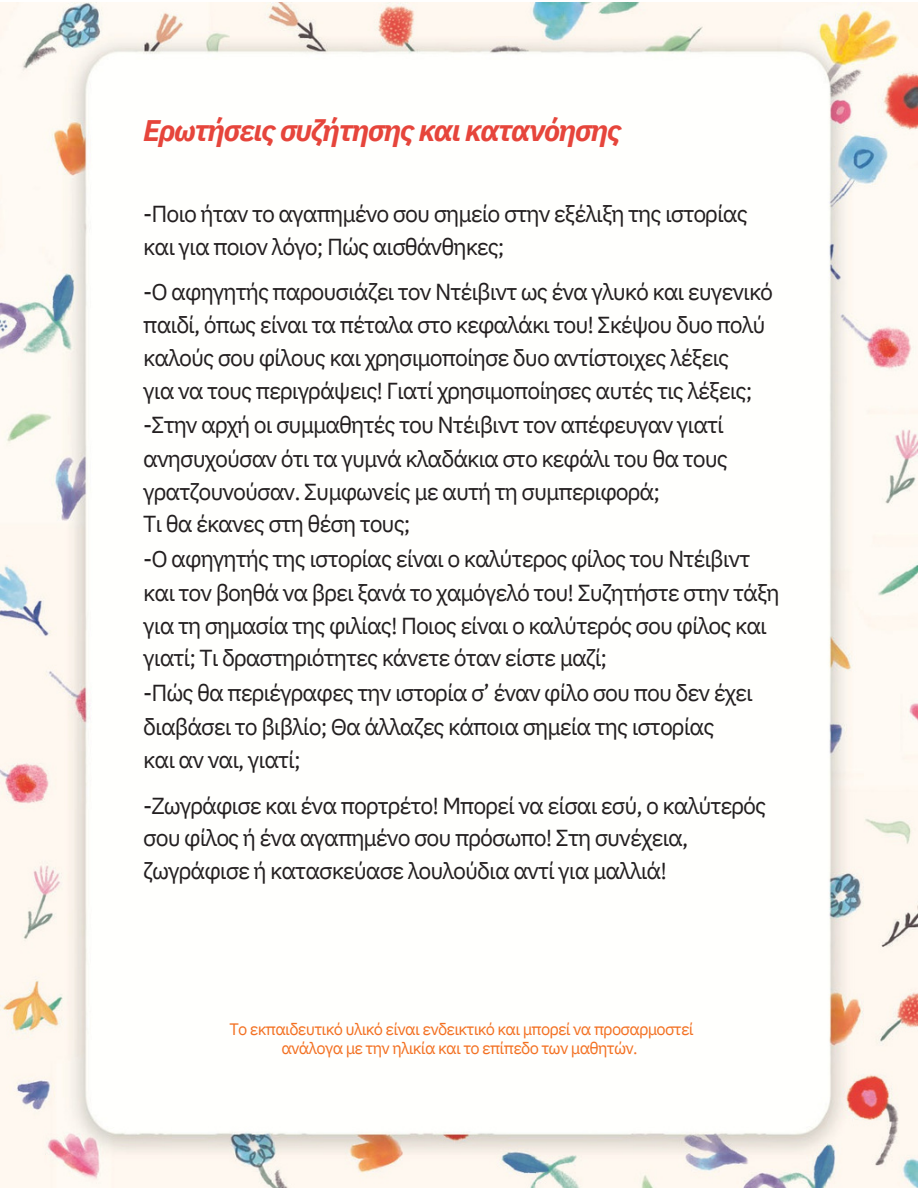
<style>
.page{position:relative;width:918px;height:1188px;background:#fff}
.page>*{position:absolute;margin:0;border:0;box-sizing:border-box;transform-origin:0 0}
.t1{font:italic 700 29.7px "IBM Plex Sans";letter-spacing:-.045em;color:#e6453b}
.t2{font:23.1px "IBM Plex Sans";letter-spacing:-.045em;color:#231f20}
.t3{font:16.5px/19.2px "IBM Plex Sans";letter-spacing:-.045em;color:#f37021;text-align:center}
</style>
<div class="page">
<img style="left:0;top:3px;width:918px;height:1185px">
<p class="t1" style="left:143px;top:111px;width:480px">Ερωτήσεις συζήτησης και κατανόησης</p>
<p class="t2" style="left:143px;top:198px;width:606px">-Ποιο ήταν το αγαπημένο σου σημείο στην εξέλιξη της ιστορίας</p>
<p class="t2" style="left:143px;top:231px;width:363px">και για ποιον λόγο; Πώς αισθάνθηκες;</p>
<p class="t2" style="left:143px;top:276px;width:631px">-Ο αφηγητής παρουσιάζει τον Ντέιβιντ ως ένα γλυκό και ευγενικό</p>
<p class="t2" style="left:143px;top:310px;width:624px">παιδί, όπως είναι τα πέταλα στο κεφαλάκι του! Σκέψου δυο πολύ</p>
<p class="t2" style="left:143px;top:342px;width:588px">καλούς σου φίλους και χρησιμοποίησε δυο αντίστοιχες λέξεις</p>
<p class="t2" style="left:143px;top:375px;width:611px">για να τους περιγράψεις! Γιατί χρησιμοποίησες αυτές τις λέξεις;</p>
<p class="t2" style="left:143px;top:410px;width:582px">-Στην αρχή οι συμμαθητές του Ντέιβιντ τον απέφευγαν γιατί</p>
<p class="t2" style="left:143px;top:443px;width:586px">ανησυχούσαν ότι τα γυμνά κλαδάκια στο κεφάλι του θα τους</p>
<p class="t2" style="left:143px;top:476px;width:518px">γρατζουνούσαν. Συμφωνείς με αυτή τη συμπεριφορά;</p>
<p class="t2" style="left:143px;top:509px;width:269px">Τι θα έκανες στη θέση τους;</p>
<p class="t2" style="left:143px;top:544px;width:609px">-Ο αφηγητής της ιστορίας είναι ο καλύτερος φίλος του Ντέιβιντ</p>
<p class="t2" style="left:143px;top:577px;width:638px">και τον βοηθά να βρει ξανά το χαμόγελό του! Συζητήστε στην τάξη</p>
<p class="t2" style="left:143px;top:610px;width:625px">για τη σημασία της φιλίας! Ποιος είναι ο καλύτερός σου φίλος και</p>
<p class="t2" style="left:143px;top:643px;width:466px">γιατί; Τι δραστηριότητες κάνετε όταν είστε μαζί;</p>
<p class="t2" style="left:143px;top:677px;width:611px">-Πώς θα περιέγραφες την ιστορία σ’ έναν φίλο σου που δεν έχει</p>
<p class="t2" style="left:143px;top:711px;width:573px">διαβάσει το βιβλίο; Θα άλλαζες κάποια σημεία της ιστορίας</p>
<p class="t2" style="left:143px;top:744px;width:159px">και αν ναι, γιατί;</p>
<p class="t2" style="left:143px;top:790px;width:625px">-Ζωγράφισε και ένα πορτρέτο! Μπορεί να είσαι εσύ, ο καλύτερός</p>
<p class="t2" style="left:143px;top:823px;width:547px">σου φίλος ή ένα αγαπημένο σου πρόσωπο! Στη συνέχεια,</p>
<p class="t2" style="left:143px;top:855px;width:525px">ζωγράφισε ή κατασκεύασε λουλούδια αντί για μαλλιά!</p>
<p class="t3" style="left:230px;top:1019px;width:466px">Το εκπαιδευτικό υλικό είναι ενδεικτικό και μπορεί να προσαρμοστεί ανάλογα με την ηλικία και το επίπεδο των μαθητών.</p>
</div>
